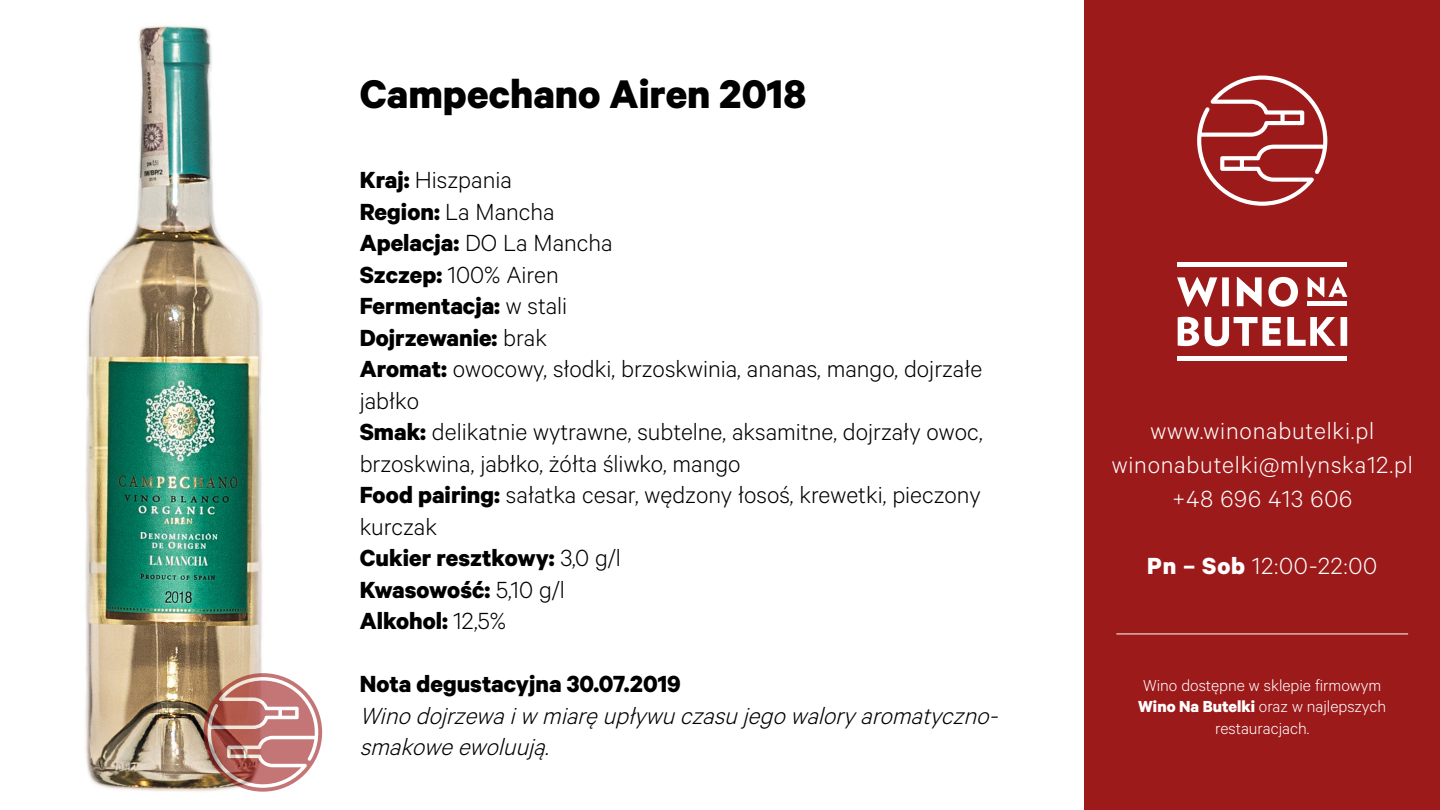
<style>
.page{position:relative;width:1440px;height:810px;background:#fff}
.page>*{position:absolute;margin:0;border:0;box-sizing:border-box;transform-origin:0 0}
.t1{font:700 45px "Calibre";color:#000}
.t2{font:300 26.25px/31.5px "Calibre";color:#000}
.t3{font:300 26.25px/33.8px "Calibre";letter-spacing:.03em;color:#fff;text-align:center}
.t4{font:italic 300 26.25px/31.5px "Calibre";color:#000}
.t5{font:700 26.25px "Calibre";color:#000}
.t6{font:300 18px/21.6px "Calibre";color:#fff;text-align:center}
.s1{font-weight:700}
</style>
<div class="page">
<img style="left:85px;top:25px;width:238px;height:767px">
<svg style="left:204px;top:673px;width:118px;height:119px"></svg>
<svg style="left:208px;top:677px;width:110px;height:111px"></svg>
<div style="left:1084px;top:0;width:356px;height:810px;background:#9d1a1b"></div>
<hr style="left:1116px;top:634px;width:292px;height:1px;background:#fff">
<svg style="left:1197px;top:76px;width:130px;height:130px"></svg>
<svg style="left:1178px;top:317px;width:169px;height:29px"></svg>
<svg style="left:1177px;top:277px;width:85px;height:30px"></svg>
<svg style="left:1308px;top:277px;width:39px;height:20px"></svg>
<svg style="left:1268px;top:277px;width:30px;height:30px"></svg>
<hr style="left:1308px;top:302px;width:39px;height:4px;background:#fff">
<div style="left:1178px;top:356px;width:169px;height:5px;background:#fff"></div>
<div style="left:1178px;top:262px;width:169px;height:5px;background:#fff"></div>
<h1 class="t1" style="left:360px;top:66px;width:448px">Campechano Airen 2018</h1>
<p class="t2" style="left:360px;top:163px;width:625px"><span class="s1">Kraj:</span> Hiszpania<br><span class="s1">Region:</span> La Mancha<br><span class="s1">Apelacja:</span> DO La Mancha<br><span class="s1">Szczep:</span> 100% Airen<br><span class="s1">Fermentacja:</span> w stali<br><span class="s1">Dojrzewanie:</span> brak<br><span class="s1">Aromat:</span> owocowy, słodki, brzoskwinia, ananas, mango, dojrzałe jabłko<br><span class="s1">Smak:</span> delikatnie wytrawne, subtelne, aksamitne, dojrzały owoc, brzoskwina, jabłko, żółta śliwko, mango<br><span class="s1">Food pairing:</span> sałatka cesar, wędzony łosoś, krewetki, pieczony kurczak<br><span class="s1">Cukier resztkowy:</span> 3,0 g/l<br><span class="s1">Kwasowość:</span> 5,10 g/l<br><span class="s1">Alkohol:</span> 12,5%</p>
<p class="t5" style="left:360px;top:668px;width:323px">Nota degustacyjna 30.07.2019</p>
<p class="t4" style="left:360px;top:698px;width:646px">Winodojrzewaiw miaręupływuczasujegowaloryaromatyczno&shy;smakoweewoluują.</p>
<p class="t3" style="left:1112px;top:413px;width:303px">www.winonabutelki.pl winonabutelki@mlynska12.pl +48 696 413 606</p>
<p class="t3" style="left:1147px;top:548px;width:232px"><span class="s1">Pn – Sob</span> 12:00-22:00</p>
<p class="t6" style="left:1138px;top:674px;width:250px">Wino dostępne w sklepie firmowym<br><span class="s1">Wino Na Butelki</span> oraz w najlepszych restauracjach.</p>
</div>
